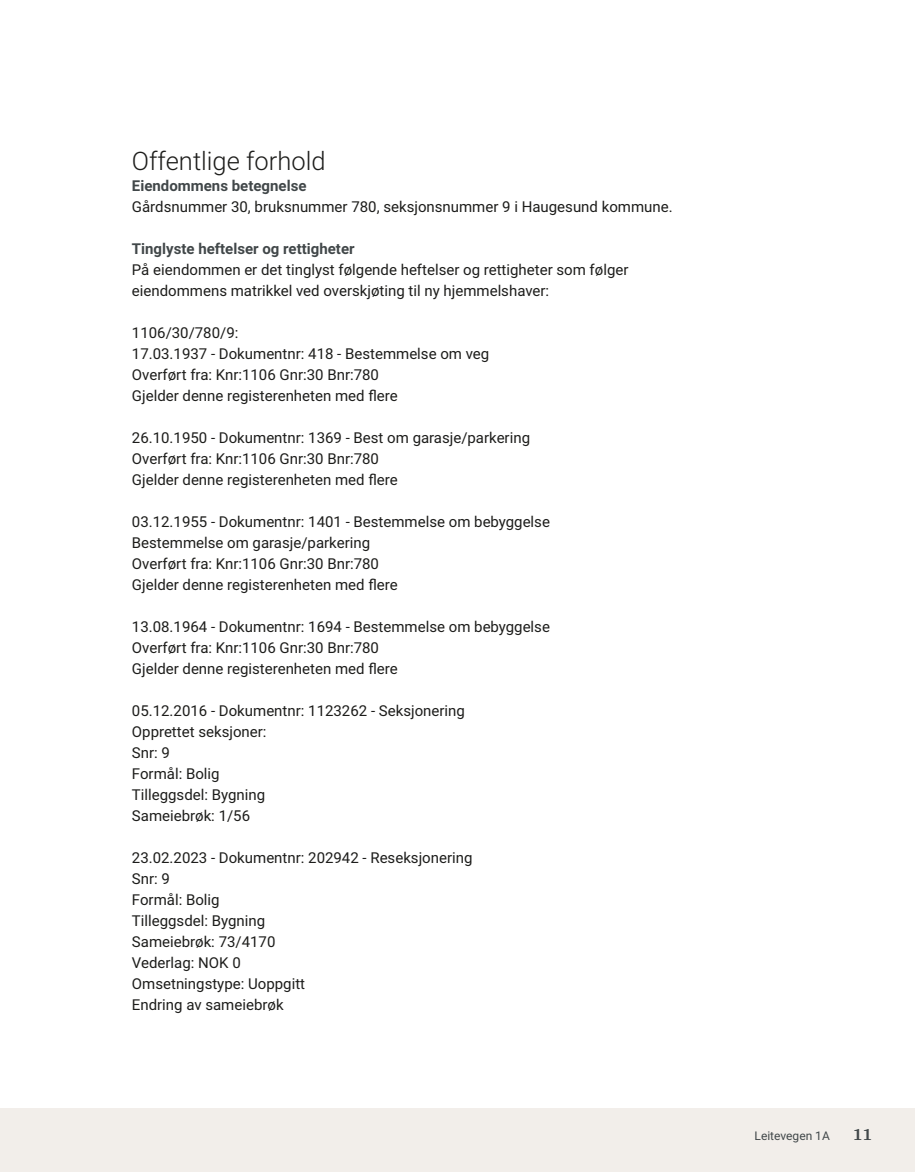
<style>
.page{position:relative;width:915px;height:1172px;background:#fff}
.page>*{position:absolute;margin:0;border:0;box-sizing:border-box;transform-origin:0 0}
.t1{font:300 25.5px "Roboto Vitec";color:#1d1d1b}
.t2{font:700 18px "Arya";color:#414749}
.t3{font:15px/21px "Roboto Vitec";color:#1d1d1b}
.t4{font:700 15px "Roboto Vitec";color:#414749}
.t5{font:12px "Roboto Vitec";color:#414749}
</style>
<div class="page">
<div style="left:0;top:1108px;width:914px;height:64px;background:#f2eeea"></div>
<h1 class="t1" style="left:132px;top:143px;width:195px">Offentlige forhold</h1>
<p class="t4" style="left:132px;top:175px;width:176px">Eiendommens betegnelse</p>
<p class="t3" style="left:132px;top:195px;width:542px">Gårdsnummer 30, bruksnummer 780, seksjonsnummer 9 i Haugesund kommune.</p>
<p class="t4" style="left:132px;top:238px;width:224px">Tinglyste heftelser og rettigheter</p>
<p class="t3" style="left:132px;top:258px;width:498px">På eiendommen er det tinglyst følgende heftelser og rettigheter som følger eiendommens matrikkel ved overskjøting til ny hjemmelshaver:</p>
<p class="t3" style="left:132px;top:321px;width:359px">1106/ 30/ 780/ 9:<br>17.03.1937 ‑ Dokumentnr: 418 ‑ Bestemmelse om veg Overført fra: Knr:1106 Gnr:30 Bnr:780<br>Gjelder denne registerenheten med flere</p>
<p class="t3" style="left:132px;top:426px;width:399px">26.10.1950 ‑ Dokumentnr: 1369 ‑ Best om garasje/ parkering<br>Overført fra: Knr:1106 Gnr:30 Bnr:780<br>Gjelder denne registerenheten med flere</p>
<p class="t3" style="left:132px;top:510px;width:419px">03.12.1955 ‑ Dokumentnr: 1401 ‑ Bestemmelse om bebyggelse Bestemmelse om garasje/ parkering<br>Overført fra: Knr:1106 Gnr:30 Bnr:780<br>Gjelder denne registerenheten med flere</p>
<p class="t3" style="left:132px;top:615px;width:419px">13.08.1964 ‑ Dokumentnr: 1694 ‑ Bestemmelse om bebyggelse<br>Overført fra: Knr:1106 Gnr:30 Bnr:780<br>Gjelder denne registerenheten med flere</p>
<p class="t3" style="left:132px;top:699px;width:334px">05.12.2016 ‑ Dokumentnr: 1123262 ‑ Seksjonering<br>Opprettet seksjoner:<br>Snr: 9<br>Formål: Bolig<br>Tilleggsdel: Bygning<br>Sameiebrøk: 1/ 56</p>
<p class="t3" style="left:132px;top:846px;width:342px">23.02.2023 ‑ Dokumentnr: 202942 ‑ Reseksjonering<br>Snr: 9<br>Formål: Bolig<br>Tilleggsdel: Bygning<br>Sameiebrøk: 73/ 4170<br>Vederlag: NOK 0<br>Omsetningstype: Uoppgitt<br>Endring av sameiebrøk</p>
<p class="t5" style="left:754px;top:1127px;width:77px">Leitevegen 1A</p>
<p class="t2" style="left:852px;top:1123px;width:21px">11</p>
</div>
